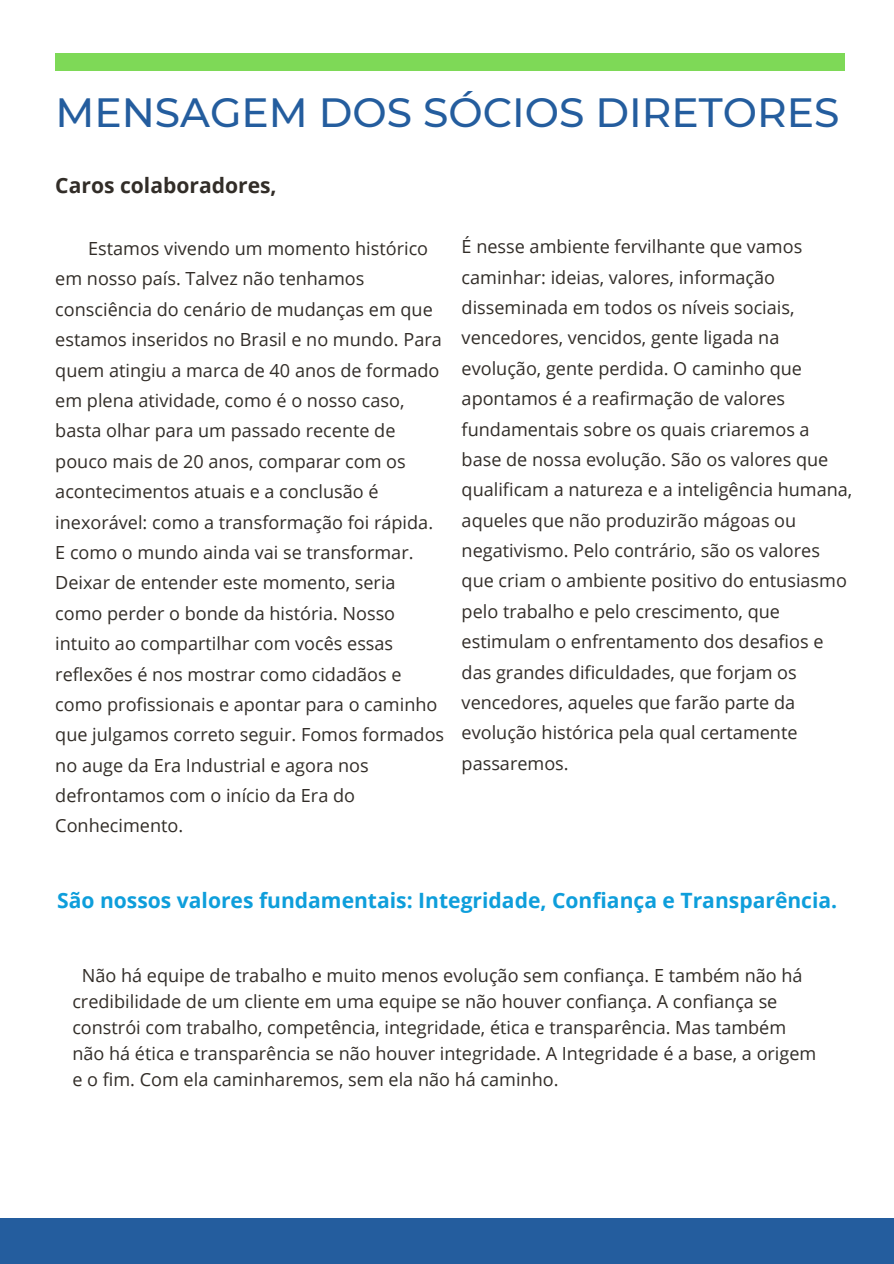
<style>
.page{position:relative;width:894px;height:1264px;background:#fff}
.page>*{position:absolute;margin:0;border:0;box-sizing:border-box;transform-origin:0 0}
.t1{font:500 40.8px "Montserrat";color:#245d9e}
.t2{font:700 21px "Open Sans";color:#0e9edb}
.t3{font:700 21px "Open Sans";color:#322d28}
.t4{font:18px/30.3px "Open Sans";color:#322d28}
</style>
<div class="page">
<div style="left:55px;top:53px;width:789px;height:17px;background:#7ed957"></div>
<div style="left:0;top:1218px;width:893px;height:45px;background:#245d9e"></div>
<h1 class="t1" style="left:55px;top:88px;width:785px">MENSAGEM DOS SÓCIOS DIRETORES</h1>
<p class="t3" style="left:55px;top:171px;width:223px">Caros colaboradores,</p>
<p class="t4" style="left:55px;top:233px;width:390px;text-indent:33px">Estamos vivendo um momento histórico em nosso país. Talvez não tenhamos consciência do cenário de mudanças em que estamos inseridos no Brasil e no mundo. Para quem atingiu a marca de 40 anos de formado em plena atividade, como é o nosso caso, basta olhar para um passado recente de pouco mais de 20 anos, comparar com os acontecimentos atuais e a conclusão é inexorável: como a transformação foi rápida.<br>E como o mundo ainda vai se transformar.<br>Deixar de entender este momento, seria como perder o bonde da história. Nosso intuito ao compartilhar com vocês essas reflexões é nos mostrar como cidadãos e como profissionais e apontar para o caminho que julgamos correto seguir. Fomos formados no auge da Era Industrial e agora nos defrontamos com o início da Era do Conhecimento.</p>
<p class="t4" style="left:461px;top:231px;width:392px">É nesse ambiente fervilhante que vamos caminhar: ideias, valores, informação disseminada em todos os níveis sociais, vencedores, vencidos, gente ligada na evolução, gente perdida. O caminho que apontamos é a reafirmação de valores fundamentais sobre os quais criaremos a base de nossa evolução. São os valores que qualificam a natureza e a inteligência humana, aqueles que não produzirão mágoas ou negativismo. Pelo contrário, são os valores que criam o ambiente positivo do entusiasmo pelo trabalho e pelo crescimento, que estimulam o enfrentamento dos desafios e das grandes dificuldades, que forjam os vencedores, aqueles que farão parte da evolução histórica pela qual certamente passaremos.</p>
<p class="t2" style="left:57px;top:885px;width:781px">São nossos valores fundamentais: Integridade, Confiança e Transparência.</p>
<p class="t4" style="left:72px;top:962px;width:745px;line-height:25.8px;text-indent:9px">Não há equipe de trabalho e muito menos evolução sem confiança. E também não há credibilidade de um cliente em uma equipe se não houver confiança. A confiança se constrói com trabalho, competência, integridade, ética e transparência. Mas também não há ética e transparência se não houver integridade. A Integridade é a base, a origem e o fim. Com ela caminharemos, sem ela não há caminho.</p>
</div>
